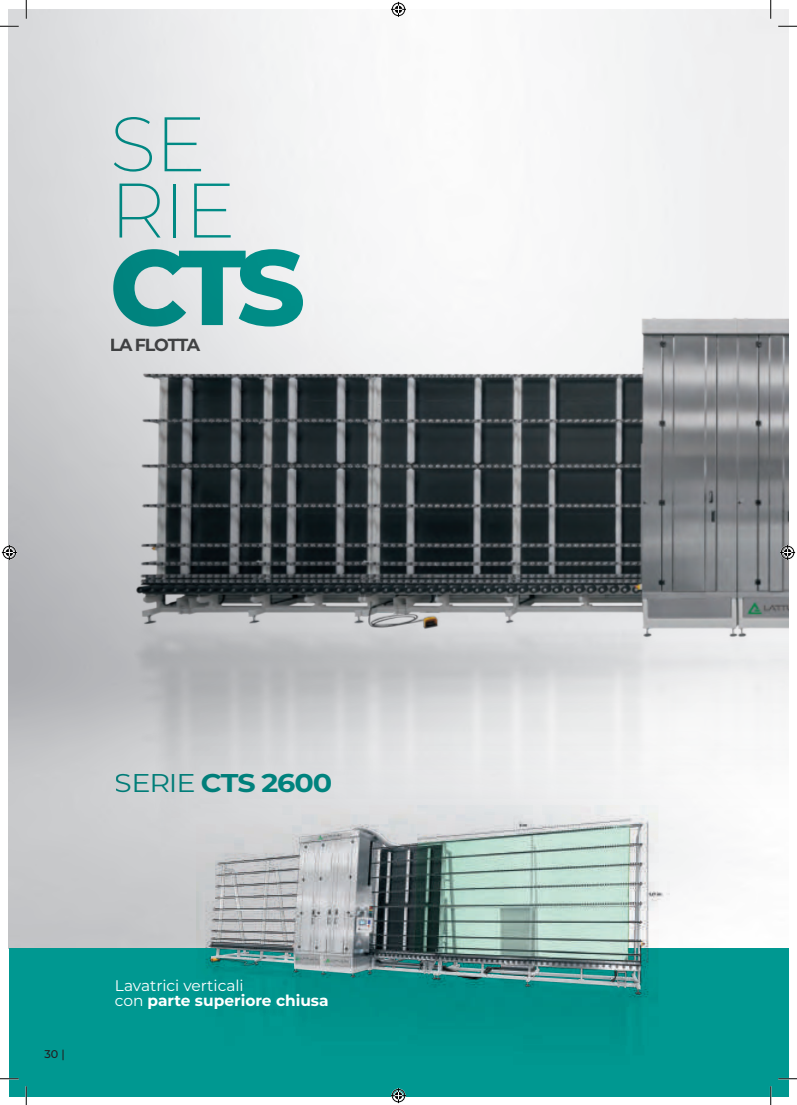
<style>
.page{position:relative;width:797px;height:1105px;background:#fff}
.page>*{position:absolute;margin:0;border:0;box-sizing:border-box;transform-origin:0 0}
.t1{font:800 106.25px "Montserrat";color:#009891}
.t2{font:200 77.12px/66.2px "Montserrat";color:#009891}
.t3{font:700 25.62px "Montserrat";letter-spacing:-.04em;color:#009891;scale:1.12 1}
.t4{font:700 17.5px "Montserrat";letter-spacing:-.07em;color:#4b4c4d}
.t5{font:15.38px/15.4px "Montserrat";color:#fff}
.t6{font:500 11.25px "Montserrat";color:#231f20}
.s1{font-weight:400}
.s2{font-weight:700}
</style>
<div class="page">
<img style="left:133px;top:265px;width:655px;height:683px">
<div style="left:9px;top:948px;width:779px;height:148px;background:#009891"></div>
<img style="left:196px;top:805px;width:473px;height:221px">
<svg style="left:0;top:25px;width:19px;height:2px"></svg>
<svg style="left:778px;top:25px;width:19px;height:2px"></svg>
<svg style="left:0;top:1078px;width:19px;height:1px"></svg>
<svg style="left:778px;top:1078px;width:19px;height:1px"></svg>
<svg style="left:25px;top:0;width:2px;height:19px"></svg>
<svg style="left:25px;top:1086px;width:2px;height:19px"></svg>
<svg style="left:770px;top:0;width:1px;height:19px"></svg>
<svg style="left:770px;top:1086px;width:1px;height:19px"></svg>
<svg style="left:391px;top:2px;width:15px;height:15px"></svg>
<svg style="left:391px;top:1088px;width:15px;height:15px"></svg>
<svg style="left:2px;top:545px;width:15px;height:15px"></svg>
<svg style="left:780px;top:545px;width:15px;height:15px"></svg>
<h2 class="t2" style="left:110px;top:109px;width:128px">SE<br>RIE</h2>
<h1 class="t1" style="left:110px;top:209px;width:197px">CTS</h1>
<p class="t4" style="left:110px;top:332px;width:92px">LA FLOTTA</p>
<h3 class="t3" style="left:115px;top:764px;width:195px"><span class="s1">SERIE</span> CTS 2600</h3>
<p class="t6" style="left:44px;top:1046px;width:22px">30 |</p>
<p class="t5" style="left:115px;top:977px;width:215px">Lavatrici verticali<br>con <span class="s2">parte superiore chiusa</span></p>
</div>
